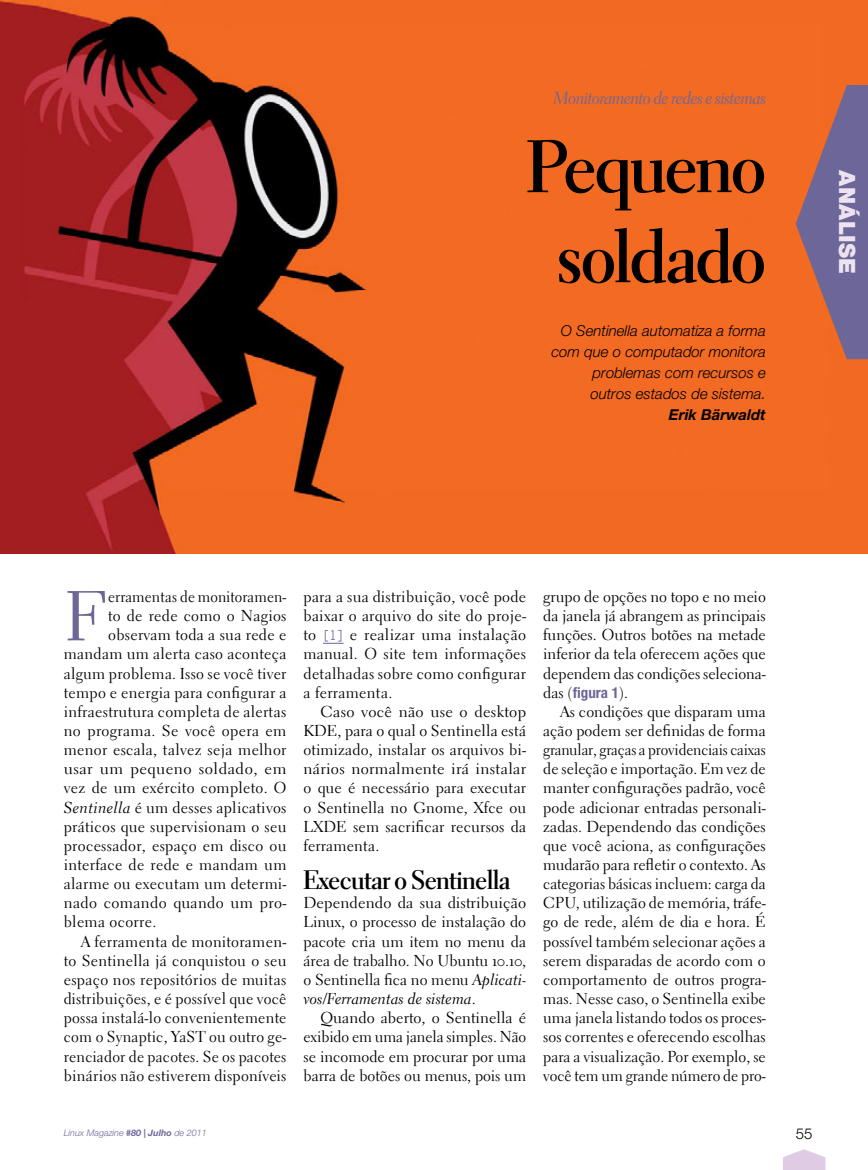
<style>
.page{position:relative;width:868px;height:1170px;background:#fff}
.page>*{position:absolute;margin:0;border:0;box-sizing:border-box;transform-origin:0 0}
.t1{font:75px/90px "Electra LT Std Bold Display";letter-spacing:-.015em;color:#000;text-align:center}
.t2{font:70.2px "Electra LT Std";color:#6c6798}
.t3{font:27px "Electra LT Std Bold Display";color:#000}
.t4{font:900 22.5px "Helvetica Neue LT Std";letter-spacing:.01em;color:#ede3f0}
.t5{font:18px "Electra LT Std Cursive Display";color:#6c6798}
.t6{font:15.75px/19.2px "Electra LT Std";letter-spacing:.02em;color:#000;text-align:justify}
.t7{font:15.75px "Electra LT Std Cursive";color:#000}
.t8{font:15.75px "Electra LT Std";letter-spacing:.02em;color:#000;scale:.95 1}
.t9{font:15.75px "Electra LT Std";letter-spacing:.02em;color:#000;scale:1.05 1}
.t10{font:italic 300 15px/21px "Helvetica Neue LT Std";color:#000;text-align:right}
.t11{font:700 condensed 15px "Helvetica Neue LT Std";color:#6c6798}
.t12{font:italic 700 15px "Helvetica Neue LT Std";color:#000}
.t13{font:300 15px "Helvetica Neue LT Std";color:#000}
.t14{font:italic 300 9px "Helvetica Neue LT Std";color:#6c6798}
.s1{font-family:"Electra LT Std Cursive"}
.s2{font-family:"Letter Gothic Std";font-weight:700;font-size:13.5px;color:#6c6798}
.s3{font-family:"Electra LT Std"}
.s4{font-family:"Electra LT Std";font-weight:400;font-stretch:normal;font-size:15.75px;color:#000}
.s5{font-weight:700}
</style>
<div class="page">
<img style="left:0;top:0;width:867px;height:553px">
<svg style="left:783px;top:1149px;width:42px;height:20px"></svg>
<svg style="left:323px;top:643px;width:20px;height:1px"></svg>
<svg style="left:795px;top:85px;width:72px;height:274px"></svg>
<div style="left:549px;top:28px;width:232px;height:19px;background:#f36b22"></div>
<p class="t5" style="left:554px;top:91px;width:213px">Monitoramento de redes e sistemas</p>
<h1 class="t1" style="left:526px;top:129px;width:240px">Pequeno soldado</h1>
<p class="t10" style="left:551px;top:322px;width:216px">O Sentinella automatiza a forma com que o computador monitora problemas com recursos e outros estados de sistema.</p>
<p class="t12" style="left:668px;top:409px;width:98px">Erik Bärwaldt</p>
<h3 class="t4" style="left:855px;top:170px;width:105px;rotate:90deg">ANÁLISE</h3>
<h2 class="t2" style="left:64px;top:587px;width:44px">F</h2>
<p class="t8" style="left:108px;top:590px;width:189px">erramentas de monitoramen-</p>
<p class="t6" style="left:108px;top:607px;width:180px">to de rede como o Nagios</p>
<p class="t6" style="left:108px;top:627px;width:180px">observam toda a sua rede e</p>
<p class="t6" style="left:64px;top:646px;width:224px">mandam um alerta caso aconteça</p>
<p class="t6" style="left:64px;top:665px;width:224px">algum problema. Isso se você tiver</p>
<p class="t6" style="left:64px;top:684px;width:224px">tempo e energia para configurar a</p>
<p class="t6" style="left:64px;top:703px;width:224px">infraestrutura completa de alertas</p>
<p class="t6" style="left:64px;top:722px;width:224px">no programa. Se você opera em</p>
<p class="t6" style="left:64px;top:741px;width:224px">menor escala, talvez seja melhor</p>
<p class="t9" style="left:64px;top:762px;width:213px">usar um pequeno soldado, em</p>
<p class="t6" style="left:64px;top:780px;width:224px">vez de um exército completo. O</p>
<p class="t6" style="left:64px;top:799px;width:224px"><span class="s1">Sentinella</span> é um desses aplicativos</p>
<p class="t6" style="left:64px;top:818px;width:224px">práticos que supervisionam o seu</p>
<p class="t6" style="left:64px;top:837px;width:224px">processador, espaço em disco ou</p>
<p class="t6" style="left:64px;top:856px;width:224px">interface de rede e mandam um</p>
<p class="t6" style="left:64px;top:875px;width:224px">alarme ou executam um determi-</p>
<p class="t6" style="left:64px;top:894px;width:224px">nado comando quando um pro-</p>
<p class="t6" style="left:64px;top:914px;width:94px">blema ocorre.</p>
<p class="t6" style="left:81px;top:933px;width:207px">A ferramenta de monitoramen-</p>
<p class="t6" style="left:64px;top:952px;width:224px">to Sentinella já conquistou o seu</p>
<p class="t6" style="left:64px;top:971px;width:224px">espaço nos repositórios de muitas</p>
<p class="t6" style="left:64px;top:990px;width:224px">distribuições, e é possível que você</p>
<p class="t6" style="left:64px;top:1009px;width:224px">possa instalá -lo convenientemente</p>
<p class="t6" style="left:64px;top:1028px;width:224px">com o Synaptic, YaST ou outro ge-</p>
<p class="t6" style="left:64px;top:1048px;width:224px">renciador de pacotes. Se os pacotes</p>
<p class="t6" style="left:64px;top:1067px;width:224px">binários não estiverem disponíveis</p>
<p class="t6" style="left:303px;top:588px;width:224px">para a sua distribuição, você pode baixar o arquivo do site do proje&shy;to <span class="s2">[1]</span> e realizar uma instalação manual. O site tem informações detalhadas sobre como configurar a ferramenta.</p>
<p class="t6" style="left:303px;top:703px;width:224px;text-indent:17px">Caso você não use o desktop KDE, para o qual o Sentinella está otimizado, instalar os arquivos bi&shy;nários normalmente irá instalar o que é necessário para executar o Sentinella no Gnome, Xfce ou LXDE sem sacrificar recursos da ferramenta.</p>
<h3 class="t3" style="left:303px;top:868px;width:208px">Executar o Sentinella</h3>
<p class="t6" style="left:303px;top:894px;width:224px">Dependendo da sua distribuição Linux, o processo de instalação do pacote cria um item no menu da área de trabalho. No Ubuntu 10.10, o Sentinella fica no menu <span class="s1">Aplicati-</span></p>
<p class="t7" style="left:303px;top:992px;width:174px">vos/Ferramentas de sistema <span class="s3">.</span></p>
<p class="t6" style="left:303px;top:1009px;width:224px;text-indent:17px">Quando aberto, o Sentinella é exibido em uma janela simples. Não se incomode em procurar por uma barra de botões ou menus, pois um</p>
<p class="t6" style="left:543px;top:588px;width:224px">grupo de opções no topo e no meio da janela já abrangem as principais funções. Outros botões na metade inferior da tela oferecem ações que dependem das condições seleciona-</p>
<p class="t11" style="left:543px;top:687px;width:86px"><span class="s4">das (</span> figura 1 <span class="s4">).</span></p>
<p class="t6" style="left:543px;top:703px;width:224px;text-indent:17px">As condições que disparam uma ação podem ser definidas de forma granular, graças a providenciais caixas de seleção e importação. Em vez de manter configurações padrão, você pode adicionar entradas personali&shy;zadas. Dependendo das condições que você aciona, as configurações mudarão para refletir o contexto. As categorias básicas incluem: carga da CPU, utilização de memória, tráfe&shy;go de rede, além de dia e hora. É possível também selecionar ações a serem disparadas de acordo com o comportamento de outros progra&shy;mas. Nesse caso, o Sentinella exibe uma janela listando todos os proces&shy;sos correntes e oferecendo escolhas para a visualização. Por exemplo, se você tem um grande número de pro-</p>
<p class="t14" style="left:64px;top:1129px;width:144px">Linux Magazine <span class="s5">#80 | Julho</span> de 2011</p>
<p class="t13" style="left:795px;top:1127px;width:18px">55</p>
</div>
